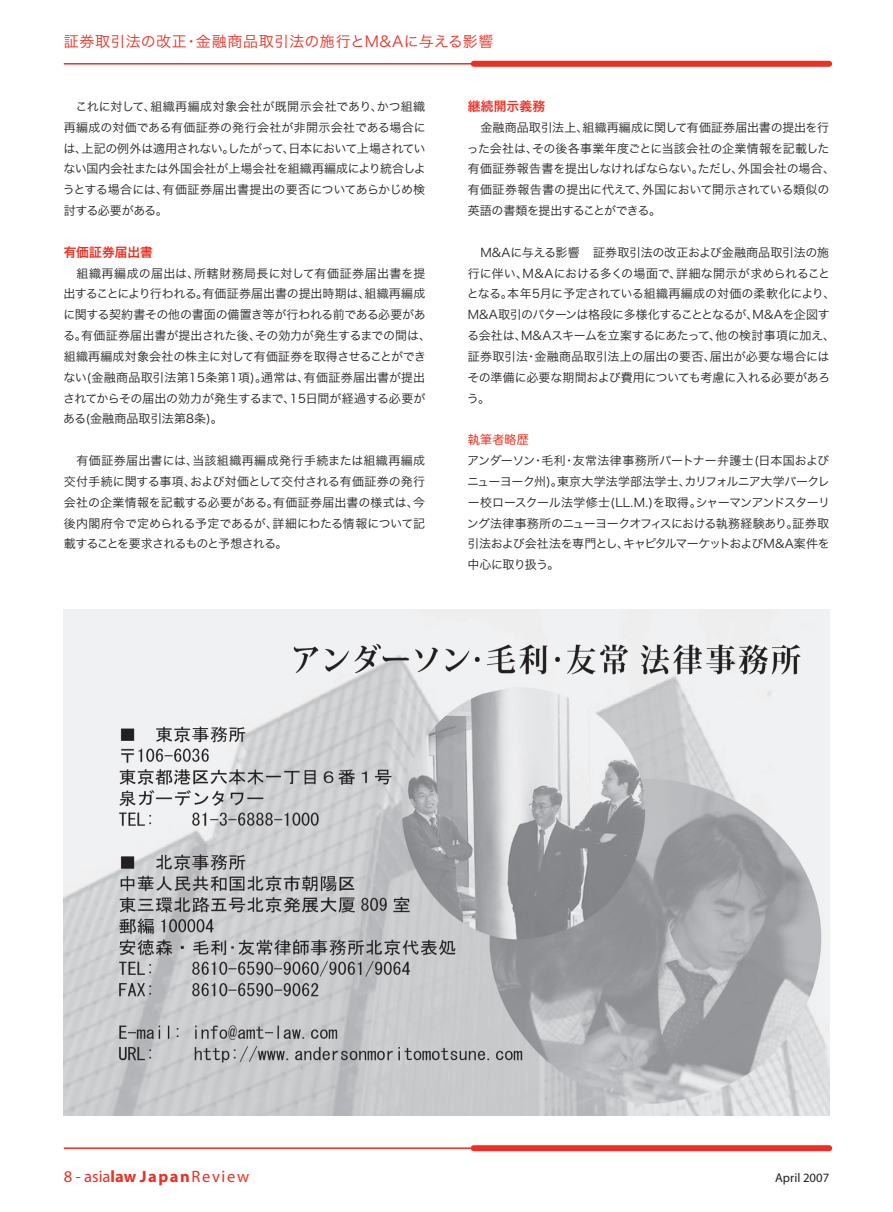
<style>
.page{position:relative;width:893px;height:1212px;background:#fff}
.page>*{position:absolute;margin:0;border:0;box-sizing:border-box;transform-origin:0 0}
.t1{font:16.5px "Myriad";letter-spacing:.1em;color:#ee2e22}
.t2{font:15px "Hira Kaku Pro W3";letter-spacing:.02em;color:#ee2e22}
.t3{font:12.75px "Hira Kaku Pro W6";letter-spacing:.005em;color:#ee2e22}
.t4{font:12.75px "Myriad";color:#231f20}
.t5{font:12px/20.9px "Hira Kaku Pro W3";letter-spacing:-.015em;color:#231f20;text-align:justify}
.t6{font:12px "Hira Maru Pro W4";letter-spacing:.025em;color:#ee2e22}
.s1{font-weight:700}
</style>
<div class="page">
<hr style="left:64px;top:63px;width:460px;height:2px;background:#ee2e22">
<hr style="left:64px;top:1147px;width:460px;height:2px;background:#ee2e22">
<div style="left:474px;top:61px;width:355px;height:6px;background:#ee2e22"></div>
<div style="left:474px;top:1145px;width:355px;height:6px;background:#ee2e22"></div>
<img style="left:64px;top:609px;width:765px;height:507px">
<p class="t2" style="left:64px;top:28px;width:431px">証券取引法の改正・金融商品取引法の施行とM&amp;Aに与える影響</p>
<p class="t5" style="left:63px;top:95px;width:365px;text-indent:13px">これに対して、組織再編成対象会社が既開示会社であり、かつ組織再編成の対価である有価証券の発行会社が非開示会社である場合には、上記の例外は適用されない。したがって、日本において上場されていない国内会社または外国会社が上場会社を組織再編成により統合しようとする場合には、有価証券届出書提出の要否についてあらかじめ検討する必要がある。</p>
<p class="t3" style="left:64px;top:240px;width:91px">有価証券届出書</p>
<p class="t5" style="left:63px;top:262px;width:369px;text-align:left;text-indent:13px">組織再編成の届出は、所轄財務局長に対して有価証券届出書を提出することにより行われる。有価証券届出書の提出時期は、組織再編成に関する契約書その他の書面の備置き等が行われる前である必要がある。有価証券届出書が提出された後、その効力が発生するまでの間は、組織再編成対象会社の株主に対して有価証券を取得させることができない(金融商品取引法第15条第1項)。通常は、有価証券届出書が提出されてからその届出の効力が発生するまで、15日間が経過する必要がある(金融商品取引法第8条)。</p>
<p class="t5" style="left:64px;top:449px;width:363px;text-indent:13px">有価証券届出書には、当該組織再編成発行手続または組織再編成交付手続に関する事項、および対価として交付される有価証券の発行会社の企業情報を記載する必要がある。有価証券届出書の様式は、今後内閣府令で定められる予定であるが、詳細にわたる情報について記載することを要求されるものと予想される。</p>
<p class="t3" style="left:468px;top:95px;width:79px">継続開示義務</p>
<p class="t5" style="left:467px;top:116px;width:370px;text-align:left;text-indent:14px">金融商品取引法上、組織再編成に関して有価証券届出書の提出を行った会社は、その後各事業年度ごとに当該会社の企業情報を記載した有価証券報告書を提出しなければならない。ただし、外国会社の場合、有価証券報告書の提出に代えて、外国において開示されている類似の英語の書類を提出することができる。</p>
<p class="t5" style="left:467px;top:241px;width:370px;text-align:left;text-indent:14px">M&amp;Aに与える影響 証券取引法の改正および金融商品取引法の施行に伴い、M&amp;Aにおける多くの場面で、詳細な開示が求められることとなる。本年5月に予定されている組織再編成の対価の柔軟化により、<br>M&amp;A取引のパターンは格段に多様化することとなるが、M&amp;Aを企図する会社は、M&amp;Aスキームを立案するにあたって、他の検討事項に加え、証券取引法・金融商品取引法上の届出の要否、届出が必要な場合にはその準備に必要な期間および費用についても考慮に入れる必要があろう。</p>
<p class="t6" style="left:468px;top:429px;width:63px">執筆者略歴</p>
<p class="t5" style="left:467px;top:449px;width:365px">アンダーソン・毛利・友常法律事務所パートナー弁護士(日本国およびニューヨーク州)。東京大学法学部法学士、カリフォルニア大学バークレー校ロースクール法学修士(LL.M.)を取得。シャーマンアンドスターリング法律事務所のニューヨークオフィスにおける執務経験あり。証券取引法および会社法を専門とし、キャピタルマーケットおよびM&amp;A案件を中心に取り扱う。</p>
<h1 class="t1" style="left:64px;top:1168px;width:187px">8 - asia<span class="s1">law Japan</span>Review</h1>
<p class="t4" style="left:775px;top:1171px;width:56px">April 2007</p>
</div>
